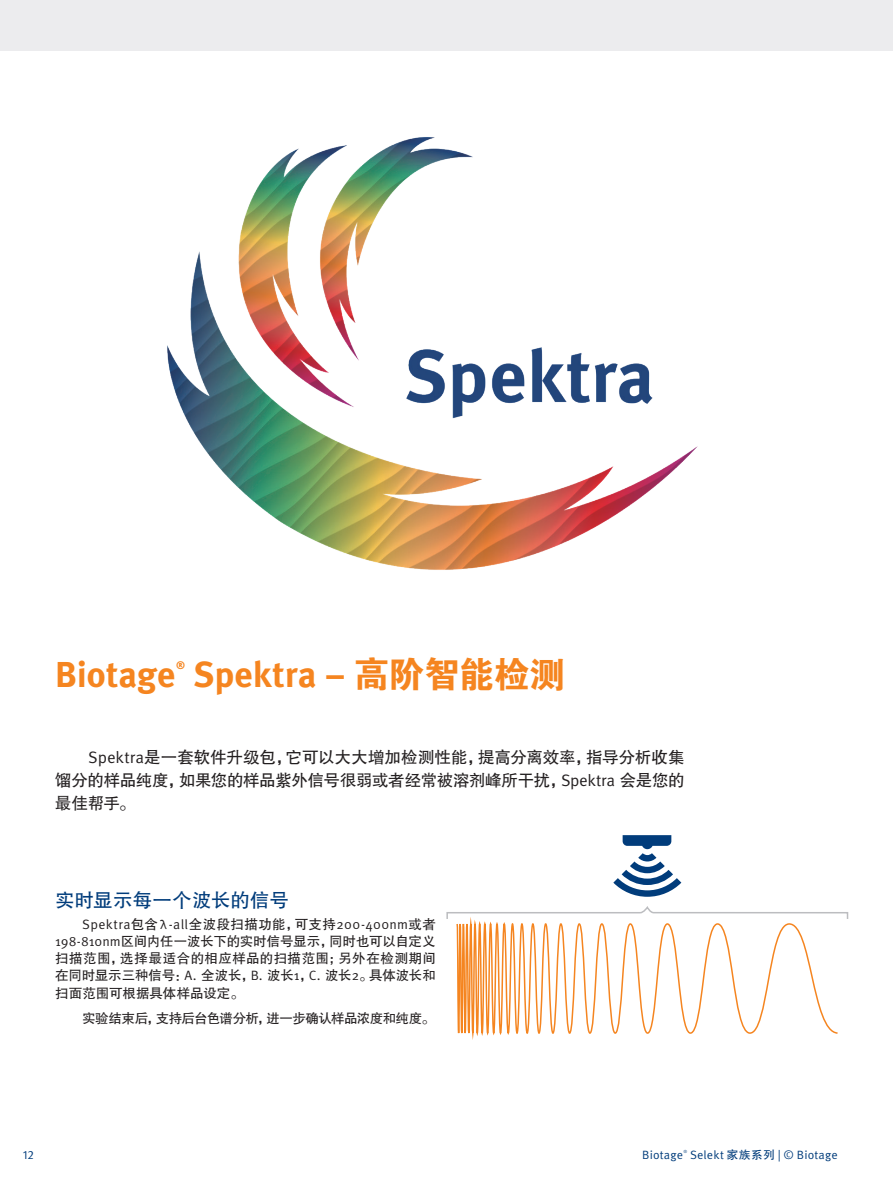
<style>
.page{position:relative;width:893px;height:1187px;background:#fff}
.page>*{position:absolute;margin:0;border:0;box-sizing:border-box;transform-origin:0 0}
.t1{font:700 36px "Meta OT";letter-spacing:-.005em;color:#f58520}
.t2{font:19.5px "FZHTK GBK1 0";letter-spacing:.01em;color:#013c7b}
.t3{font:16.5px/22.5px "FZHTK GBK1 0";letter-spacing:-.02em;color:#231f20;text-align:justify}
.t4{font:13.5px/17.2px "FZHTK GBK1 0";letter-spacing:-.015em;color:#231f20;text-align:justify}
.t5{font:13.5px "Meta OT Norm";letter-spacing:.025em;color:#231f20}
.t6{font:13.5px "FZHTK GBK1 0";letter-spacing:-.045em;color:#231f20}
.t7{font:12px "Meta OT Norm";letter-spacing:.015em;color:#013c7b}
.t8{font:700 10.8px "Meta OT";color:#f58520}
.t9{font:4.35px "Meta OT Norm";color:#013c7b}
.s1{font-family:"FZDHTJW GB1 0";font-weight:400}
.s2{font-family:"Meta OT Norm"}
.s3{font-family:"FZHTK GBK1 0"}
</style>
<div class="page">
<div style="left:0;top:0;width:893px;height:51px;background:#ececee"></div>
<img style="left:167px;top:137px;width:531px;height:433px">
<svg style="left:456px;top:921px;width:382px;height:114px"></svg>
<svg style="left:613px;top:835px;width:68px;height:61px"></svg>
<svg style="left:446px;top:907px;width:403px;height:13px"></svg>
<h1 class="t1" style="left:55px;top:652px;width:122px">Biotage</h1>
<p class="t8" style="left:176px;top:658px;width:11px">®</p>
<h1 class="t1" style="left:193px;top:652px;width:373px">Spektra – <span class="s1">高阶智能检测</span></h1>
<p class="t3" style="left:55px;top:746px;width:631px;text-indent:33px"><span class="s2">Spektra</span>是一套软件升级包，它可以大大增加检测性能，提高分离效率，指导分析收集馏分的样品纯度，如果您的样品紫外信号很弱或者经常被溶剂峰所干扰，<span class="s2">Spektra</span> 会是您的最佳帮手。</p>
<h2 class="t2" style="left:55px;top:889px;width:235px">实时显示每一个波长的信号</h2>
<p class="t5" style="left:82px;top:916px;width:355px">Spektra<span class="s3">包含λ</span>-all<span class="s3">全波段扫描功能，可支持</span>200-400nm<span class="s3">或者</span></p>
<p class="t4" style="left:55px;top:932px;width:382px"><span class="s2">198-810nm</span>区间内任一波长下的实时信号显示，同时也可以自定义扫描范围，选择最适合的相应样品的扫描范围；另外在检测期间在同时显示三种信号：<span class="s2">A.</span> 全波长，<span class="s2">B.</span> 波长<span class="s2">1</span>，<span class="s2">C.</span> 波长<span class="s2">2</span>。具体波长和扫面范围可根据具体样品设定。</p>
<p class="t6" style="left:82px;top:1011px;width:354px">实验结束后，支持后台色谱分析，进一步确认样品浓度和纯度。</p>
<p class="t7" style="left:23px;top:1148px;width:13px">12</p>
<p class="t7" style="left:642px;top:1148px;width:42px">Biotage</p>
<p class="t9" style="left:683px;top:1149px;width:5px">®</p>
<p class="t7" style="left:690px;top:1148px;width:149px">Selekt <span class="s3">家族系列</span> | © Biotage</p>
</div>
